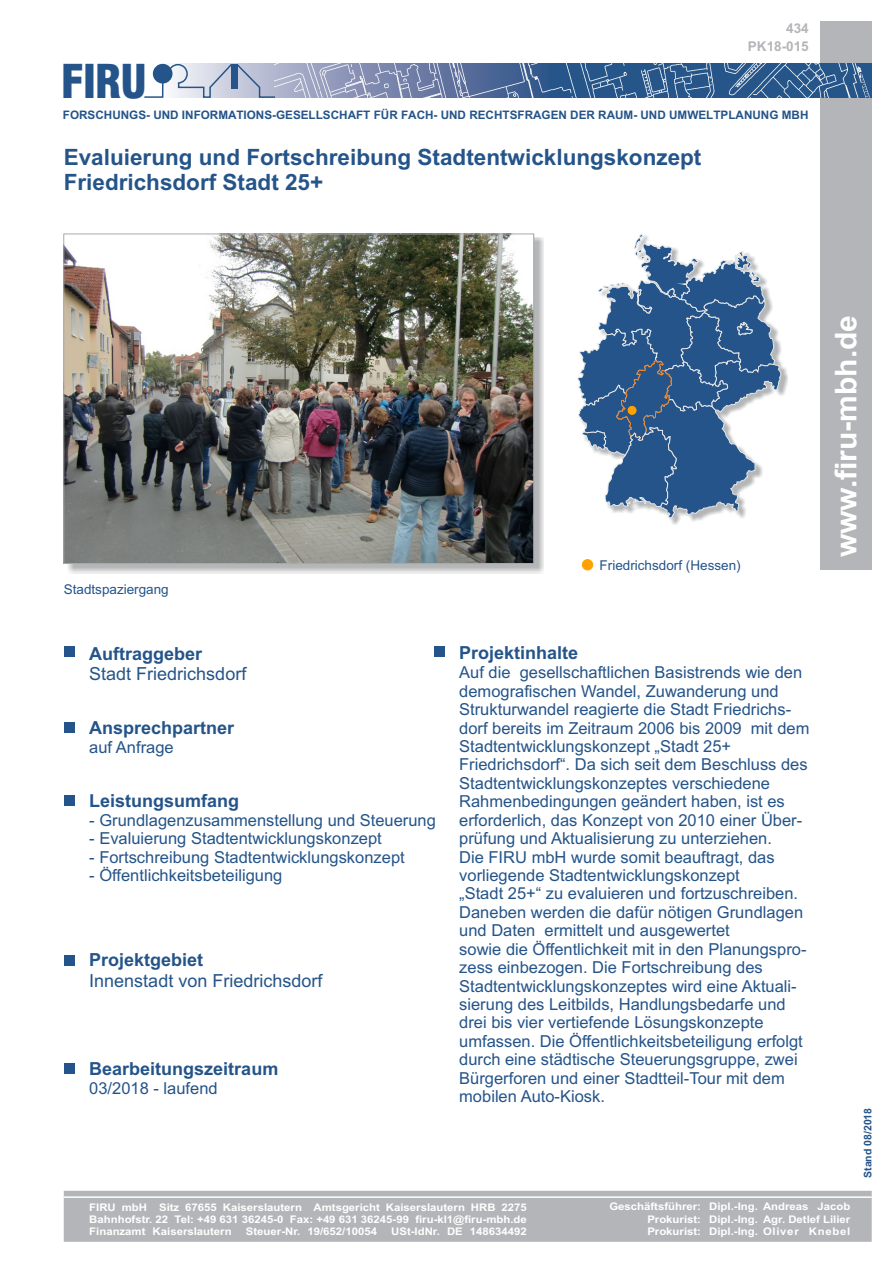
<style>
.page{position:relative;width:893px;height:1263px;background:#fff}
.page>*{position:absolute;margin:0;border:0;box-sizing:border-box;transform-origin:0 0}
.t1{font:900 condensed 45.45px "Swiss 721 BT";color:#245489}
.t2{font:700 30px "Arial";color:#fff}
.t3{font:700 22.5px/25.2px "Arial";color:#245489}
.t4{font:700 18px "Arial";color:#245489}
.t5{font:18px "Arial";color:#245489}
.t6{font:16.5px/18.5px "Arial";color:#245489}
.t7{font:13.5px "Arial";color:#245489}
.t8{font:700 13.5px/18.1px "Arial";color:#b3b5b8;text-align:right}
.t9{font:700 11.7px "Arial";color:#245489}
.t10{font:700 10.5px/12.3px "Arial";color:#fff;scale:1.08 1}
.t11{font:700 10.5px "Arial";color:#245489}
</style>
<div class="page">
<div style="left:580px;top:236px;width:207px;height:289px;background:#939598;opacity:.69"></div>
<svg style="left:577px;top:234px;width:204px;height:285px"></svg>
<div style="left:582px;top:559px;width:11px;height:11px;background:#ffa100;border:1px solid #ffa100;border-radius:50%"></div>
<div style="left:64px;top:1191px;width:808px;height:51px;background:#b3b5b8"></div>
<hr style="left:64px;top:1196px;width:808px;height:2px;background:#fff">
<div style="left:821px;top:21px;width:51px;height:549px;background:#b3b5b8"></div>
<svg style="left:144px;top:63px;width:132px;height:35px"></svg>
<div style="left:231px;top:64px;width:7px;height:25px;background:#245489"></div>
<div style="left:153px;top:64px;width:20px;height:20px;background:#245489;border-radius:50%"></div>
<img style="left:275px;top:64px;width:597px;height:34px">
<div style="left:434px;top:646px;width:10px;height:11px;background:#245489"></div>
<div style="left:64px;top:1063px;width:10px;height:11px;background:#245489"></div>
<div style="left:64px;top:955px;width:10px;height:10px;background:#245489"></div>
<div style="left:64px;top:795px;width:10px;height:11px;background:#245489"></div>
<div style="left:64px;top:722px;width:10px;height:11px;background:#245489"></div>
<div style="left:64px;top:646px;width:10px;height:11px;background:#245489"></div>
<div style="left:628px;top:406px;width:8px;height:9px;background:#ffa100;border:1px solid #ffa100;border-radius:50%"></div>
<div style="left:67px;top:237px;width:476px;height:336px;background:#939598;opacity:.69"></div>
<img style="left:66px;top:236px;width:466px;height:326px">
<div style="left:64px;top:234px;width:470px;height:330px;border:1px solid #a8a9ad"></div>
<p class="t8" style="left:748px;top:20px;width:62px">434<br>PK18-015</p>
<h1 class="t1" style="left:61px;top:63px;width:88px">FIRU</h1>
<p class="t9" style="left:63px;top:110px;width:747px">FORSCHUNGS- UND INFORMATIONS-GESELLSCHAFT FÜR FACH- UND RECHTSFRAGEN DER RAUM- UND UMWELTPLANUNG MBH</p>
<h3 class="t3" style="left:64px;top:147px;width:639px">Evaluierung und Fortschreibung Stadtentwicklungskonzept<br>Friedrichsdorf Stadt 25+</h3>
<p class="t7" style="left:64px;top:584px;width:107px">Stadtspaziergang</p>
<p class="t4" style="left:89px;top:646px;width:115px">Auftraggeber</p>
<p class="t5" style="left:89px;top:666px;width:159px">Stadt Friedrichsdorf</p>
<p class="t4" style="left:89px;top:721px;width:147px">Ansprechpartner</p>
<p class="t6" style="left:89px;top:739px;width:86px">auf Anfrage</p>
<p class="t4" style="left:89px;top:794px;width:152px">Leistungsumfang</p>
<p class="t6" style="left:89px;top:812px;width:348px">- Grundlagenzusammenstellung und Steuerung</p>
<p class="t6" style="left:89px;top:831px;width:294px">- Evaluierung Stadtentwicklungskonzept</p>
<p class="t6" style="left:89px;top:849px;width:317px">- Fortschreibung Stadtentwicklungskonzept</p>
<p class="t6" style="left:89px;top:868px;width:195px">- Öffentlichkeitsbeteiligung</p>
<p class="t4" style="left:89px;top:953px;width:116px">Projektgebiet</p>
<p class="t5" style="left:89px;top:973px;width:235px">Innenstadt von Friedrichsdorf</p>
<p class="t4" style="left:89px;top:1062px;width:191px">Bearbeitungszeitraum</p>
<p class="t6" style="left:89px;top:1080px;width:130px">03/2018 - laufend</p>
<p class="t7" style="left:600px;top:560px;width:143px">Friedrichsdorf (Hessen)</p>
<p class="t4" style="left:459px;top:646px;width:121px">Projektinhalte</p>
<p class="t6" style="left:459px;top:665px;width:352px">Auf die gesellschaftlichen Basistrends wie den demografischen Wandel, Zuwanderung und Strukturwandel reagierte die Stadt Friedrichs&shy;dorf bereits im Zeitraum 2006 bis 2009 mit dem Stadtentwicklungskonzept „Stadt 25+ Friedrichsdorf“. Da sich seit dem Beschluss des Stadtentwicklungskonzeptes verschiedene Rahmenbedingungen geändert haben, ist es erforderlich, das Konzept von 2010 einer Über&shy;prüfung und Aktualisierung zu unterziehen.<br>Die FIRU mbH wurde somit beauftragt, das vorliegende Stadtentwicklungskonzept<br>„Stadt 25+“ zu evaluieren und fortzuschreiben.<br>Daneben werden die dafür nötigen Grundlagen und Daten ermittelt und ausgewertet<br>sowie die Öffentlichkeit mit in den Planungspro&shy;zess einbezogen. Die Fortschreibung des Stadtentwicklungskonzeptes wird eine Aktuali&shy;sierung des Leitbilds, Handlungsbedarfe und drei bis vier vertiefende Lösungskonzepte umfassen. Die Öffentlichkeitsbeteiligung erfolgt durch eine städtische Steuerungsgruppe, zwei Bürgerforen und einer Stadtteil-Tour mit dem mobilen Auto-Kiosk.</p>
<h2 class="t2" style="left:835px;top:557px;width:244px;rotate:-90deg">www.firu-mbh.de</h2>
<p class="t11" style="left:864px;top:1178px;width:72px;rotate:-90deg">Stand 08/2018</p>
<p class="t10" style="left:89px;top:1202px;width:55px">FIRU mbH</p>
<p class="t10" style="left:609px;top:1201px;width:86px">Geschäftsführer:</p>
<p class="t10" style="left:89px;top:1214px;width:407px">Bahnhofstr. 22 Tel: +49 631 36245-0 Fax: +49 631 36245-99 firu-kl1@firu-mbh.de<br>Finanzamt Kaiserslautern</p>
<p class="t10" style="left:159px;top:1202px;width:342px">Sitz 67655 Kaiserslautern Amtsgericht Kaiserslautern HRB 2275</p>
<p class="t10" style="left:647px;top:1214px;width:51px">Prokurist:<br>Prokurist:</p>
<p class="t10" style="left:246px;top:1226px;width:123px">Steuer-Nr. 19/652/10054</p>
<p class="t10" style="left:391px;top:1226px;width:127px">USt-IdNr. DE 148634492</p>
<p class="t10" style="left:709px;top:1201px;width:47px">Dipl.-Ing.</p>
<p class="t10" style="left:763px;top:1201px;width:82px">Andreas Jacob</p>
<p class="t10" style="left:763px;top:1214px;width:82px">Agr. Detlef Lilier<br>Oliver Knebel</p>
<p class="t10" style="left:709px;top:1214px;width:47px">Dipl.-Ing.<br>Dipl.-Ing.</p>
</div>
